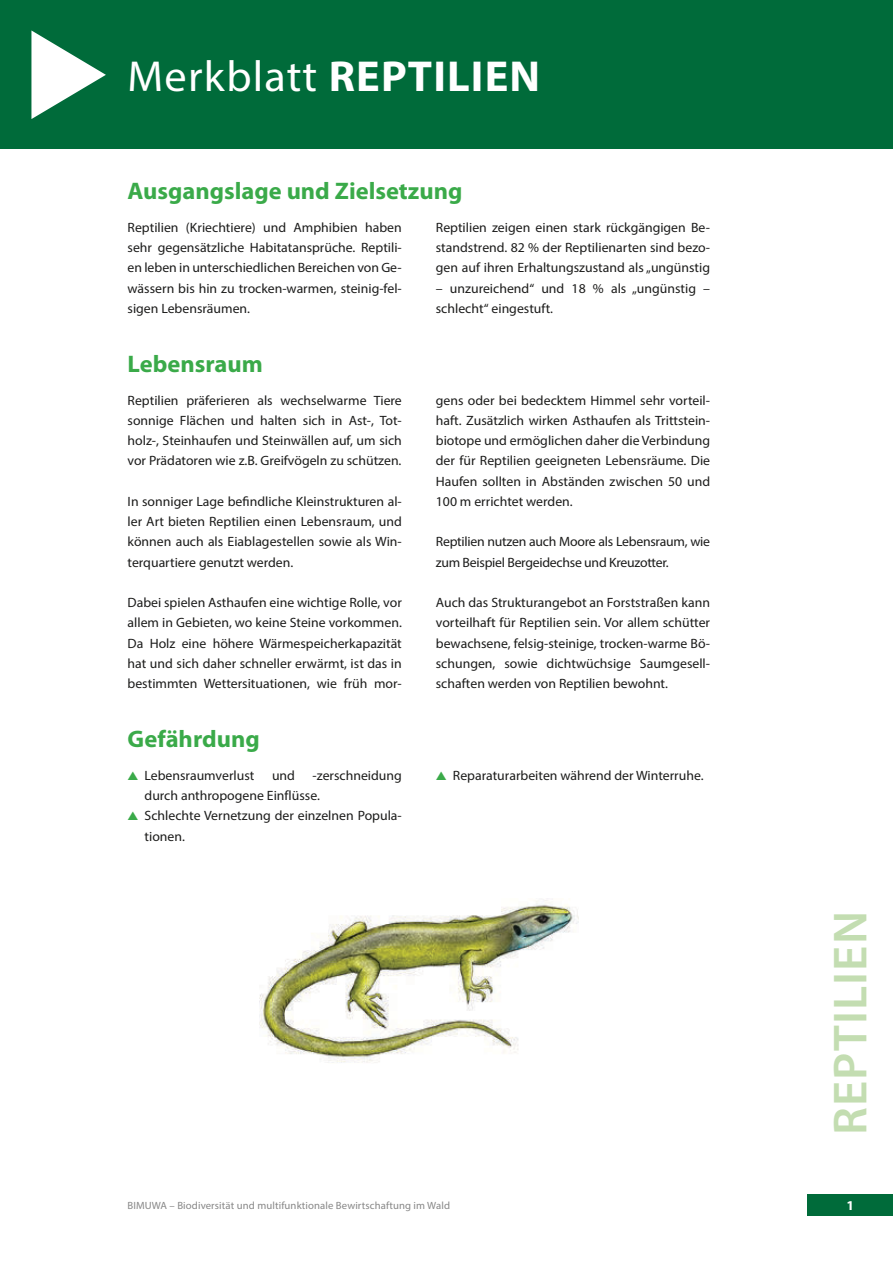
<style>
.page{position:relative;width:893px;height:1263px;background:#fff}
.page>*{position:absolute;margin:0;border:0;box-sizing:border-box;transform-origin:0 0}
.t1{font:600 48px "Myriad Pro";letter-spacing:.025em;color:#c3ddb1}
.t2{font:43.5px "Myriad Pro";letter-spacing:.025em;color:#fff}
.t3{font:700 24px "Myriad Pro";color:#3aaa49}
.t4{font:13.5px/20.2px "Myriad Pro";color:#1c1c1b;text-align:justify}
.t5{font:13.5px/20.2px "Myriad Pro";letter-spacing:-.02em;color:#1c1c1b}
.t6{font:700 13.5px "Myriad Pro";color:#fff}
.t7{font:10.5px "Myriad Pro";letter-spacing:.01em;color:#878787}
.s1{font-weight:700}
.s2{color:#3aaa49}
</style>
<div class="page">
<div style="left:808px;top:1195px;width:85px;height:21px;background:#006b3a"></div>
<div style="left:0;top:0;width:893px;height:149px;background:#006b3a"></div>
<svg style="left:31px;top:30px;width:75px;height:89px"></svg>
<img style="left:259px;top:898px;width:319px;height:165px">
<h2 class="t2" style="left:128px;top:55px;width:414px">Merkblatt <span class="s1">REPTILIEN</span></h2>
<h3 class="t3" style="left:128px;top:178px;width:336px">Ausgangslage und Zielsetzung</h3>
<p class="t4" style="left:128px;top:217px;width:276px">Reptilien (Kriechtiere) und Amphibien haben sehr gegensätzliche Habitatansprüche. Reptili&shy;en leben in unterschiedlichen Bereichen von Ge&shy;wässern bis hin zu trocken-warmen, steinig-fel&shy;sigen Lebensräumen.</p>
<p class="t4" style="left:436px;top:217px;width:276px">Reptilien zeigen einen stark rückgängigen Be&shy;standstrend. 82 % der Reptilienarten sind bezo&shy;gen auf ihren Erhaltungszustand als „ungünstig</p>
<p class="t4" style="left:436px;top:278px;width:276px">– unzureichend“ und 18 % als „ungünstig – schlecht“ eingestuft.</p>
<h3 class="t3" style="left:128px;top:351px;width:137px">Lebensraum</h3>
<p class="t4" style="left:128px;top:390px;width:276px">Reptilien präferieren als wechselwarme Tiere sonnige Flächen und halten sich in Ast-, Tot&shy;holz-, Steinhaufen und Steinwällen auf, um sich vor Prädatoren wie z.B. Greifvögeln zu schützen.</p>
<p class="t4" style="left:128px;top:491px;width:276px">In sonniger Lage befindliche Kleinstrukturen al&shy;ler Art bieten Reptilien einen Lebensraum, und können auch als Eiablagestellen sowie als Win&shy;terquartiere genutzt werden.</p>
<p class="t4" style="left:128px;top:593px;width:276px">Dabei spielen Asthaufen eine wichtige Rolle, vor allem in Gebieten, wo keine Steine vorkommen.<br>Da Holz eine höhere Wärmespeicherkapazität hat und sich daher schneller erwärmt, ist das in bestimmten Wettersituationen, wie früh mor-</p>
<h3 class="t3" style="left:128px;top:726px;width:134px">Gefährdung</h3>
<p class="t4" style="left:128px;top:766px;width:128px"><span class="s2">▲</span> Lebensraumverlust</p>
<p class="t4" style="left:272px;top:766px;width:25px">und</p>
<p class="t4" style="left:145px;top:766px;width:259px;text-indent:168px">-zerschneidung durch anthropogene Einflüsse.</p>
<p class="t4" style="left:145px;top:806px;width:259px;text-indent:-17px"><span class="s2">▲</span> Schlechte Vernetzung der einzelnen Popula&shy;tionen.</p>
<p class="t4" style="left:436px;top:390px;width:276px">gens oder bei bedecktem Himmel sehr vorteil&shy;haft. Zusätzlich wirken Asthaufen als Trittstein&shy;biotope und ermöglichen daher die Verbindung der für Reptilien geeigneten Lebensräume. Die Haufen sollten in Abständen zwischen 50 und 100 m errichtet werden.</p>
<p class="t5" style="left:436px;top:532px;width:276px">Reptilien nutzen auch Moore als Lebensraum, wie zum Beispiel Bergeidechse und Kreuzotter.</p>
<p class="t4" style="left:436px;top:593px;width:276px">Auch das Strukturangebot an Forststraßen kann vorteilhaft für Reptilien sein. Vor allem schütter bewachsene, felsig-steinige, trocken-warme Bö&shy;schungen, sowie dichtwüchsige Saumgesell&shy;schaften werden von Reptilien bewohnt.</p>
<p class="t4" style="left:436px;top:766px;width:269px"><span class="s2">▲</span> Reparaturarbeiten während der Winterruhe.</p>
<h1 class="t1" style="left:826px;top:1135px;width:226px;rotate:-90deg">REPTILIEN</h1>
<p class="t7" style="left:128px;top:1200px;width:324px">BIMUWA – Biodiversität und multifunktionale Bewirtschaftung im Wald</p>
<p class="t6" style="left:847px;top:1198px;width:9px">1</p>
</div>
